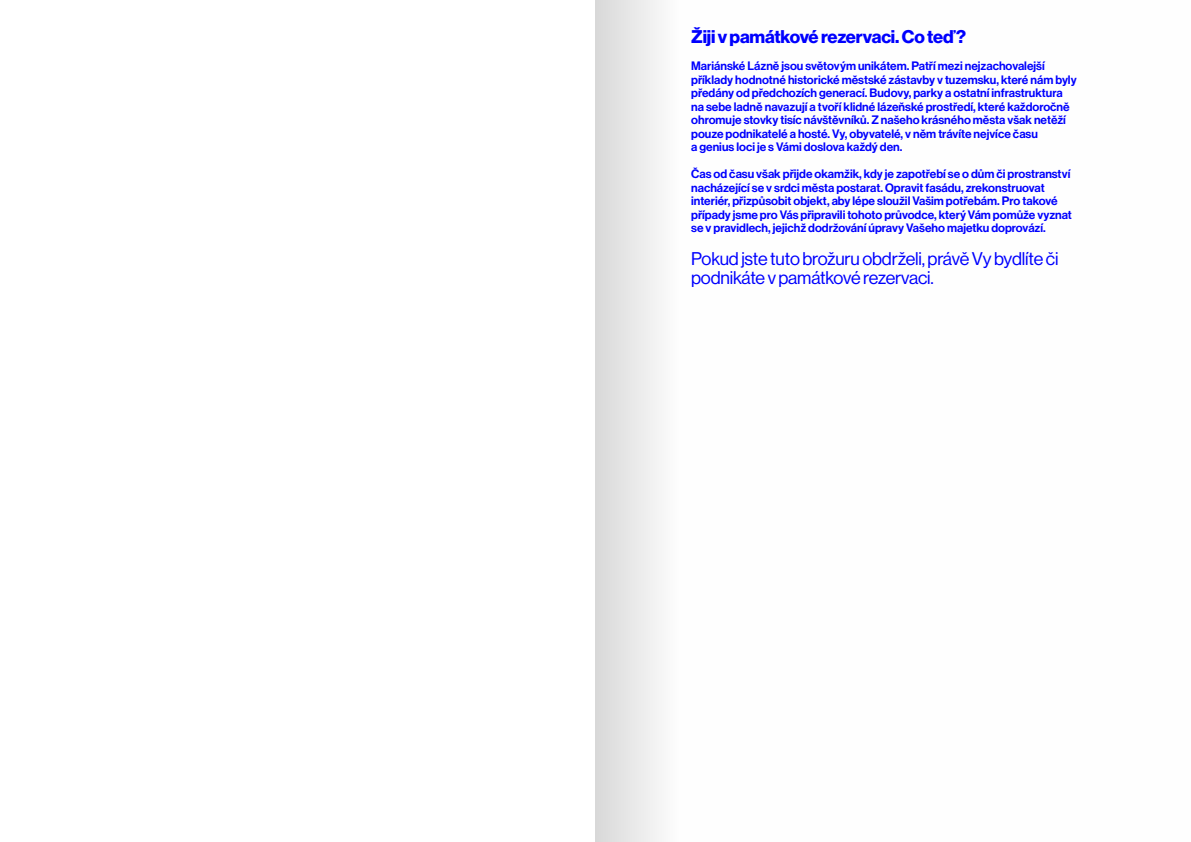
<style>
.page{position:relative;width:1191px;height:842px;background:#fff}
.page>*{position:absolute;margin:0;border:0;box-sizing:border-box;transform-origin:0 0}
.t1{font:18px/19px "Neue Haas Display";letter-spacing:-.01em;color:#00f}
.t2{font:700 18px "Neue Haas Display";letter-spacing:-.01em;color:#00f}
.t3{font:12px/13.5px "N Haas Grotesk DS Pro 65 Md";color:#00f}
</style>
<div class="page">
<svg style="left:595px;top:0;width:64px;height:842px;fill:#e6e6e6"></svg>
<h1 class="t2" style="left:691px;top:26px;width:276px">Žiji v památkové rezervaci. Co teď ?</h1>
<p class="t3" style="left:691px;top:59px;width:387px">Mariánské Lázně jsou světovým unikátem. Patří mezi nejzachovalejší příklady hodnotné historické městské zástavby v tuzemsku, které nám byly předány od předchozích generací. Budovy, parky a ostatní infrastruktura na sebe ladně navazují a tvoří klidné lázeňské prostředí, které každoročně ohromuje stovky tisíc návštěvníků. Z našeho krásného města však netěží pouze podnikatelé a hosté. Vy, obyvatelé, v něm trávíte nejvíce času<br>a genius loci je s Vámi doslova každý den.</p>
<p class="t3" style="left:691px;top:167px;width:382px">Čas od času však přijde okamžik, kdy je zapotřebí se o dům či prostranství nacházející se v srdci města postarat. Opravit fasádu, zrekonstruovat interiér, přizpůsobit objekt, aby lépe sloužil Vašim potřebám. Pro takové případy jsme pro Vás připravili tohoto průvodce, který Vám pomůže vyznat se v pravidlech, jejichž dodržování úpravy Vašeho majetku doprovází.</p>
<h1 class="t1" style="left:691px;top:249px;width:369px">Pokud jste tuto brožuru obdrželi, právě Vy bydlíte či podnikáte v památkové rezervaci.</h1>
</div>
